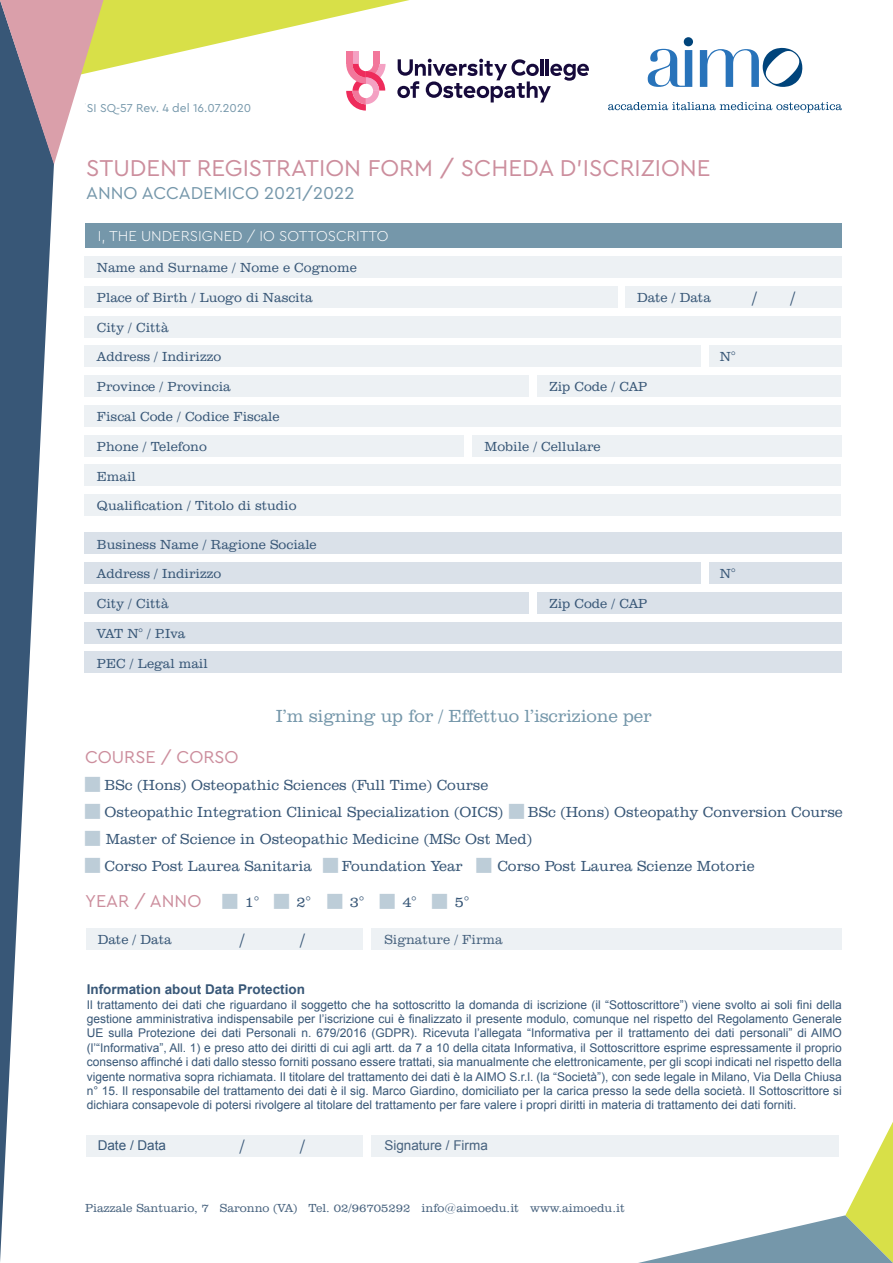
<style>
.page{position:relative;width:893px;height:1263px;background:#fff}
.page>*{position:absolute;margin:0;border:0;box-sizing:border-box;transform-origin:0 0}
.t1{font:24px "Cera Pro";color:#cc8e9d}
.t2{font:300 18px "Clarendon BT";letter-spacing:-.01em;color:#7597aa}
.t3{font:18px "Cera Pro";color:#7597aa}
.t4{font:18px "Cera Pro";color:#cc8e9d}
.t5{font:300 18px "Clarendon BT";color:#385777}
.t6{font:300 15px/27px "Clarendon BT";color:#385777}
.t7{font:300 15px "Cera Pro";color:#fff}
.t8{font:300 13.5px "Clarendon BT";color:#385777}
.t9{font:700 13.5px "Arial";color:#385777}
.t10{font:300 13.5px "Clarendon BT";color:#47627e}
.t11{font:13.5px "Arial";color:#47627e}
.t12{font:13.5px "Arial";color:#385777}
.t13{font:12px/14.4px "Arial";color:#385777;text-align:justify}
.t14{font:300 12px "Clarendon BT";color:#47627e}
.t15{font:12px "Cera Pro";color:#7597aa}
.t16{font:10.5px "Arial";color:#7597aa}
</style>
<div class="page">
<svg style="left:608px;top:102px;width:234px;height:11px"></svg>
<svg style="left:648px;top:37px;width:45px;height:50px"></svg>
<svg style="left:700px;top:48px;width:102px;height:39px"></svg>
<svg style="left:0;top:164px;width:54px;height:1098px;fill:#385777"></svg>
<svg style="left:610px;top:1122px;width:283px;height:141px"></svg>
<div style="left:709px;top:562px;width:132px;height:22px;background:#dae1e9"></div>
<div style="left:84px;top:652px;width:758px;height:21px;background:#dae1e9"></div>
<div style="left:84px;top:533px;width:758px;height:21px;background:#dae1e9"></div>
<div style="left:84px;top:562px;width:616px;height:22px;background:#dae1e9"></div>
<div style="left:84px;top:592px;width:445px;height:21px;background:#dae1e9"></div>
<div style="left:538px;top:592px;width:304px;height:21px;background:#dae1e9"></div>
<div style="left:84px;top:622px;width:758px;height:21px;background:#dae1e9"></div>
<div style="left:85px;top:224px;width:757px;height:24px;background:#7597aa"></div>
<div style="left:84px;top:256px;width:758px;height:22px;background:#edf1f4"></div>
<div style="left:84px;top:316px;width:757px;height:21px;background:#edf1f4"></div>
<div style="left:84px;top:346px;width:616px;height:21px;background:#edf1f4"></div>
<div style="left:84px;top:375px;width:445px;height:22px;background:#edf1f4"></div>
<div style="left:538px;top:375px;width:303px;height:22px;background:#edf1f4"></div>
<div style="left:84px;top:286px;width:533px;height:21px;background:#edf1f4"></div>
<div style="left:626px;top:286px;width:216px;height:21px;background:#edf1f4"></div>
<div style="left:709px;top:346px;width:132px;height:21px;background:#edf1f4"></div>
<div style="left:84px;top:405px;width:757px;height:21px;background:#edf1f4"></div>
<div style="left:84px;top:435px;width:379px;height:21px;background:#edf1f4"></div>
<div style="left:472px;top:435px;width:370px;height:21px;background:#edf1f4"></div>
<div style="left:84px;top:465px;width:757px;height:21px;background:#edf1f4"></div>
<div style="left:84px;top:494px;width:757px;height:22px;background:#edf1f4"></div>
<svg style="left:0;top:0;width:589px;height:164px"></svg>
<div style="left:87px;top:928px;width:276px;height:22px;background:#edf1f4"></div>
<div style="left:372px;top:928px;width:470px;height:22px;background:#edf1f4"></div>
<div style="left:87px;top:1135px;width:276px;height:21px;background:#edf1f4"></div>
<div style="left:372px;top:1135px;width:467px;height:21px;background:#edf1f4"></div>
<p class="t15" style="left:87px;top:100px;width:166px">SI SQ-57 Rev. 4 del 16.07.2020</p>
<p class="t16" style="left:85px;top:101px;width:158px">TMI SQ-58 Rev. 2 del 16.07.2020</p>
<h1 class="t1" style="left:86px;top:152px;width:626px">STUDENT REGISTRATION FORM / SCHEDA D’ISCRIZIONE</h1>
<h2 class="t3" style="left:86px;top:181px;width:270px">ANNO ACCADEMICO 2021/2022</h2>
<p class="t7" style="left:98px;top:226px;width:292px">I, THE UNDERSIGNED / IO SOTTOSCRITTO</p>
<p class="t8" style="left:97px;top:259px;width:261px">Name and Surname / Nome e Cognome</p>
<p class="t8" style="left:97px;top:289px;width:217px">Place of Birth / Luogo di Nascita</p>
<p class="t8" style="left:637px;top:289px;width:75px">Date / Data</p>
<h2 class="t5" style="left:752px;top:287px;width:7px">/</h2>
<h2 class="t5" style="left:790px;top:287px;width:7px">/</h2>
<p class="t8" style="left:97px;top:319px;width:73px">City / Città</p>
<p class="t8" style="left:97px;top:349px;width:126px">Address / Indirizzo</p>
<p class="t8" style="left:97px;top:378px;width:135px">Province / Provincia</p>
<p class="t8" style="left:549px;top:378px;width:100px">Zip Code / CAP</p>
<p class="t8" style="left:97px;top:408px;width:184px">Fiscal Code / Codice Fiscale</p>
<p class="t8" style="left:97px;top:438px;width:112px">Phone / Telefono</p>
<p class="t8" style="left:485px;top:438px;width:118px">Mobile / Cellulare</p>
<p class="t8" style="left:97px;top:468px;width:40px">Email</p>
<p class="t8" style="left:97px;top:497px;width:201px">Qualification / Titolo di studio</p>
<p class="t8" style="left:97px;top:536px;width:221px">Business Name / Ragione Sociale</p>
<p class="t8" style="left:97px;top:565px;width:126px">Address / Indirizzo</p>
<p class="t8" style="left:97px;top:595px;width:73px">City / Città</p>
<p class="t8" style="left:549px;top:595px;width:100px">Zip Code / CAP</p>
<p class="t8" style="left:97px;top:625px;width:90px">VAT N° / P.Iva</p>
<p class="t8" style="left:97px;top:655px;width:112px">PEC / Legal mail</p>
<h2 class="t2" style="left:276px;top:704px;width:377px">I’m signing up for / Effettuo l’iscrizione per</h2>
<p class="t8" style="left:720px;top:349px;width:17px">N°</p>
<p class="t8" style="left:720px;top:565px;width:17px">N°</p>
<h2 class="t4" style="left:85px;top:745px;width:155px">COURSE / CORSO</h2>
<p class="t6" style="left:105px;top:771px;width:400px">BSc (Hons) Osteopathic Sciences (Full Time) Course<br>Osteopathic Integration Clinical Specialization (OICS)</p>
<p class="t6" style="left:105px;top:798px;width:740px;text-indent:423px">BSc (Hons) Osteopathy Conversion Course<br>Master of Science in Osteopathic Medicine (MSc Ost Med)<br>Corso Post Laurea Sanitaria</p>
<p class="t6" style="left:342px;top:852px;width:122px">Foundation Year</p>
<p class="t6" style="left:497px;top:852px;width:259px">Corso Post Laurea Scienze Motorie</p>
<h2 class="t4" style="left:85px;top:889px;width:118px">YEAR / ANNO</h2>
<p class="t6" style="left:245px;top:888px;width:16px">1°</p>
<p class="t6" style="left:297px;top:888px;width:16px">2°</p>
<p class="t6" style="left:350px;top:888px;width:16px">3°</p>
<p class="t6" style="left:402px;top:888px;width:16px">4°</p>
<p class="t6" style="left:455px;top:888px;width:16px">5°</p>
<p class="t8" style="left:98px;top:931px;width:75px">Date / Data</p>
<h2 class="t5" style="left:240px;top:929px;width:7px">/</h2>
<h2 class="t5" style="left:300px;top:929px;width:7px">/</h2>
<p class="t10" style="left:384px;top:931px;width:120px">Signature / Firma</p>
<p class="t9" style="left:87px;top:980px;width:220px">Information about Data Protection</p>
<p class="t13" style="left:87px;top:997px;width:757px">Il trattamento dei dati che riguardano il soggetto che ha sottoscritto la domanda di iscrizione (il “Sottoscrittore”) viene svolto ai soli fini della gestione amministrativa indispensabile per l’iscrizione cui è finalizzato il presente modulo, comunque nel rispetto del Regolamento Generale UE sulla Protezione dei dati Personali n. 679/2016 (GDPR). Ricevuta l’allegata “Informativa per il trattamento dei dati personali” di AIMO (l’“Informativa”, All. 1) e preso atto dei diritti di cui agli artt. da 7 a 10 della citata Informativa, il Sottoscrittore esprime espressamente il proprio consenso affinché i dati dallo stesso forniti possano essere trattati, sia manualmente che elettronicamente, per gli scopi indicati nel rispetto della vigente normativa sopra richiamata. Il titolare del trattamento dei dati è la AIMO S.r.l. (la “Società”), con sede legale in Milano, Via Della Chiusa n° 15. Il responsabile del trattamento dei dati è il sig. Marco Giardino, domiciliato per la carica presso la sede della società. Il Sottoscrittore si dichiara consapevole di potersi rivolgere al titolare del trattamento per fare valere i propri diritti in materia di trattamento dei dati forniti.</p>
<p class="t12" style="left:98px;top:1137px;width:70px">Date / Data</p>
<h2 class="t5" style="left:240px;top:1135px;width:7px">/</h2>
<h2 class="t5" style="left:300px;top:1135px;width:7px">/</h2>
<p class="t11" style="left:384px;top:1137px;width:105px">Signature / Firma</p>
<p class="t14" style="left:85px;top:1200px;width:541px">Piazzale Santuario, 7 Saronno (VA) Tel. 02/96705292 info@aimoedu.it www.aimoedu.it</p>
</div>
